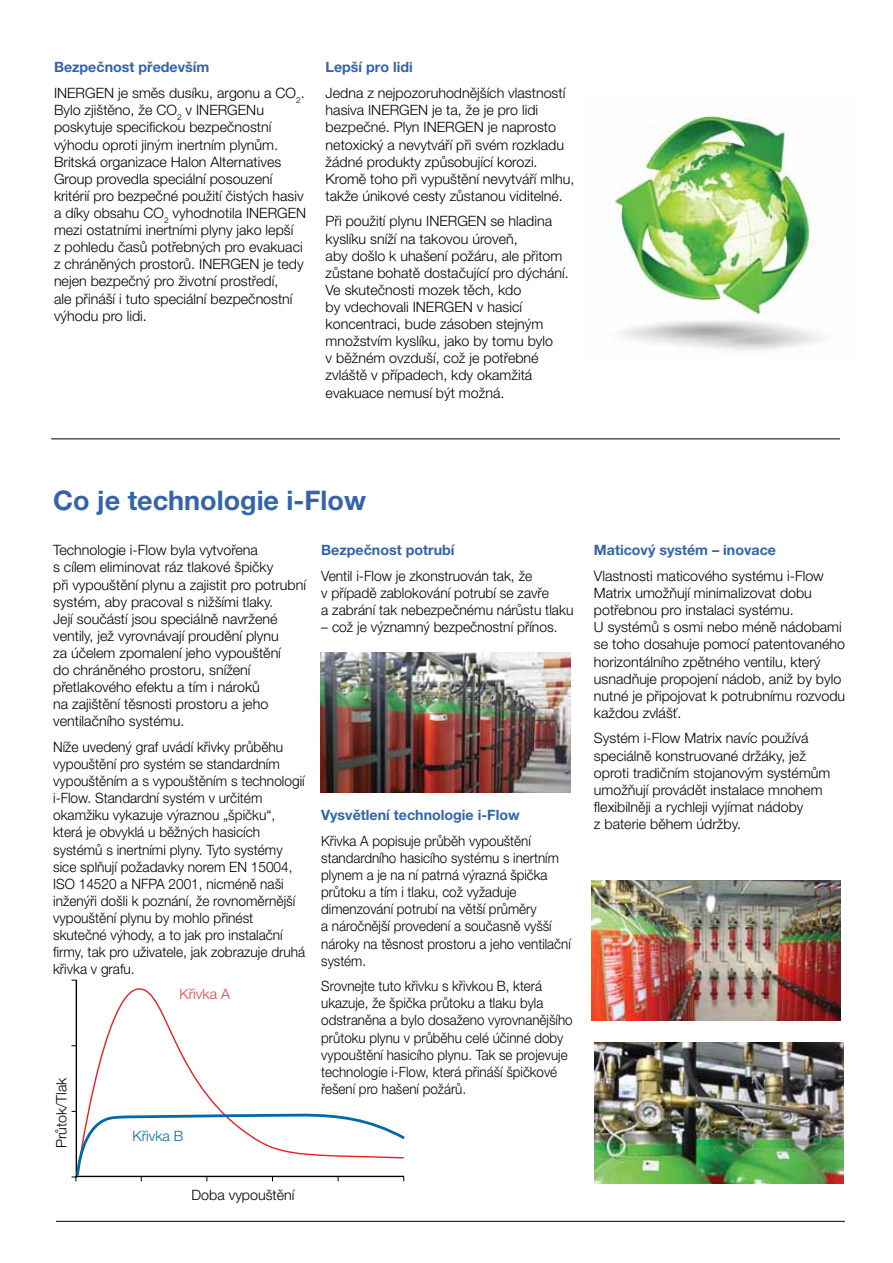
<style>
.page{position:relative;width:893px;height:1263px;background:#fff}
.page>*{position:absolute;margin:0;border:0;box-sizing:border-box;transform-origin:0 0}
.t1{font:700 27px "Helvetica Neue LT Pro";color:#3364a9}
.t2{font:300 14.25px/17.1px "Helvetica Neue LT Pro";color:#000}
.t3{font:300 14.25px/17.1px "Helvetica Neue LT Pro";color:#000;scale:.94 1}
.t4{font:300 14.25px/17.1px "Helvetica Neue LT Pro";color:#000;scale:.96 1}
.t5{font:700 14.25px "Helvetica Neue LT Pro";color:#3364a9}
.t6{font:300 14.25px "Helvetica Neue LT Pro";color:#ef4043}
.t7{font:300 14.25px "Helvetica Neue LT Pro";color:#0069aa}
</style>
<div class="page">
<hr style="left:51px;top:438px;width:789px;height:1px;background:#000">
<img style="left:321px;top:652px;width:249px;height:141px">
<img style="left:591px;top:880px;width:250px;height:141px">
<img style="left:594px;top:1043px;width:249px;height:140px">
<svg style="left:77px;top:987px;width:145px;height:124px"></svg>
<hr style="left:76px;top:980px;width:1px;height:197px;background:#000">
<svg style="left:72px;top:1111px;width:333px;height:70px"></svg>
<hr style="left:56px;top:1221px;width:789px;height:1px;background:#000">
<img style="left:615px;top:115px;width:206px;height:236px">
<p class="t5" style="left:54px;top:58px;width:157px">Bezpečnost především</p>
<p class="t2" style="left:54px;top:84px;width:254px">INERGEN je směs dusíku, argonu a CO<sub>2</sub>.<br>Bylo zjištěno, že CO<sub>2</sub> v INERGENu poskytuje specifickou bezpečnostní výhodu oproti jiným inertním plynům.<br>Britská organizace Halon Alternatives Group provedla speciální posouzení kritérií pro bezpečné použití čistých hasiv a díky obsahu CO<sub>2</sub> vyhodnotila INERGEN mezi ostatními inertními plyny jako lepší<br>z pohledu časů potřebných pro evakuaci z chráněných prostorů. INERGEN je tedy nejen bezpečný pro životní prostředí,<br>ale přináší i tuto speciální bezpečnostní výhodu pro lidi.</p>
<p class="t5" style="left:326px;top:58px;width:89px">Lepší pro lidi</p>
<p class="t2" style="left:326px;top:84px;width:250px">Jedna z nejpozoruhodnějších vlastností hasiva INERGEN je ta, že je pro lidi bezpečné. Plyn INERGEN je naprosto netoxický a nevytváří při svém rozkladu žádné produkty způsobující korozi.<br>Kromě toho při vypuštění nevytváří mlhu, takže únikové cesty zůstanou viditelné.</p>
<p class="t2" style="left:326px;top:213px;width:245px">Při použití plynu INERGEN se hladina kyslíku sníží na takovou úroveň,<br>aby došlo k uhašení požáru, ale přitom zůstane bohatě dostačující pro dýchání.<br>Ve skutečnosti mozek těch, kdo<br>by vdechovali INERGEN v hasicí koncentraci, bude zásoben stejným množstvím kyslíku, jako by tomu bylo<br>v běžném ovzduší, což je potřebné zvláště v případech, kdy okamžitá evakuace nemusí být možná.</p>
<p class="t1" style="left:53px;top:483px;width:314px">Co je technologie i-Flow</p>
<p class="t5" style="left:321px;top:541px;width:135px">Bezpečnost potrubí</p>
<p class="t2" style="left:321px;top:567px;width:254px">Ventil i-Flow je zkonstruován tak, že<br>v případě zablokování potrubí se zavře<br>a zabrání tak nebezpečnému nárůstu tlaku</p>
<p class="t2" style="left:321px;top:618px;width:238px">– což je významný bezpečnostní přínos.</p>
<p class="t2" style="left:53px;top:541px;width:254px">Technologie i-Flow byla vytvořena<br>s cílem eliminovat ráz tlakové špičky<br>při vypouštění plynu a zajistit pro potrubní systém, aby pracoval s nižšími tlaky.<br>Její součástí jsou speciálně navržené ventily, jež vyrovnávají proudění plynu<br>za účelem zpomalení jeho vypouštění<br>do chráněného prostoru, snížení přetlakového efektu a tím i nároků<br>na zajištění těsnosti prostoru a jeho ventilačního systému.</p>
<p class="t4" style="left:53px;top:738px;width:264px">Níže uvedený graf uvádí křivky průběhu vypouštění pro systém se standardním vypouštěním a s vypouštěním s technologií i-Flow. Standardní systém v určitém okamžiku vykazuje výraznou „špičku“, která je obvyklá u běžných hasicích systémů s inertními plyny. Tyto systémy sice splňují požadavky norem EN 15004, ISO 14520 a NFPA 2001, nicméně naši inženýři došli k poznání, že rovnoměrnější vypouštění plynu by mohlo přinést skutečné výhody, a to jak pro instalační firmy, tak pro uživatele, jak zobrazuje druhá křivka v grafu.</p>
<p class="t5" style="left:321px;top:806px;width:200px">Vysvětlení technologie i-Flow</p>
<p class="t3" style="left:321px;top:832px;width:267px">Křivka A popisuje průběh vypouštění standardního hasicího systému s inertním plynem a je na ní patrná výrazná špička průtoku a tím i tlaku, což vyžaduje dimenzování potrubí na větší průměry<br>a náročnější provedení a současně vyšší nároky na těsnost prostoru a jeho ventilační systém.</p>
<p class="t3" style="left:321px;top:977px;width:269px">Srovnejte tuto křivku s křivkou B, která ukazuje, že špička průtoku a tlaku byla odstraněna a bylo dosaženo vyrovnanějšího průtoku plynu v průběhu celé účinné doby vypouštění hasicího plynu. Tak se projevuje technologie i-Flow, která přináší špičkové řešení pro hašení požárů.</p>
<p class="t6" style="left:180px;top:985px;width:52px">Křivka A</p>
<p class="t2" style="left:53px;top:1148px;width:72px;rotate:-90deg">Průtok/Tlak</p>
<p class="t7" style="left:133px;top:1127px;width:52px">Křivka B</p>
<p class="t2" style="left:192px;top:1186px;width:104px">Doba vypouštění</p>
<p class="t5" style="left:594px;top:541px;width:184px">Maticový systém – inovace</p>
<p class="t2" style="left:594px;top:567px;width:253px">Vlastnosti maticového systému i-Flow Matrix umožňují minimalizovat dobu potřebnou pro instalaci systému.<br>U systémů s osmi nebo méně nádobami se toho dosahuje pomocí patentovaného horizontálního zpětného ventilu, který usnadňuje propojení nádob, aniž by bylo nutné je připojovat k potrubnímu rozvodu každou zvlášť.</p>
<p class="t2" style="left:594px;top:729px;width:238px">Systém i-Flow Matrix navíc používá speciálně konstruované držáky, jež oproti tradičním stojanovým systémům umožňují provádět instalace mnohem flexibilněji a rychleji vyjímat nádoby<br>z baterie během údržby.</p>
</div>
